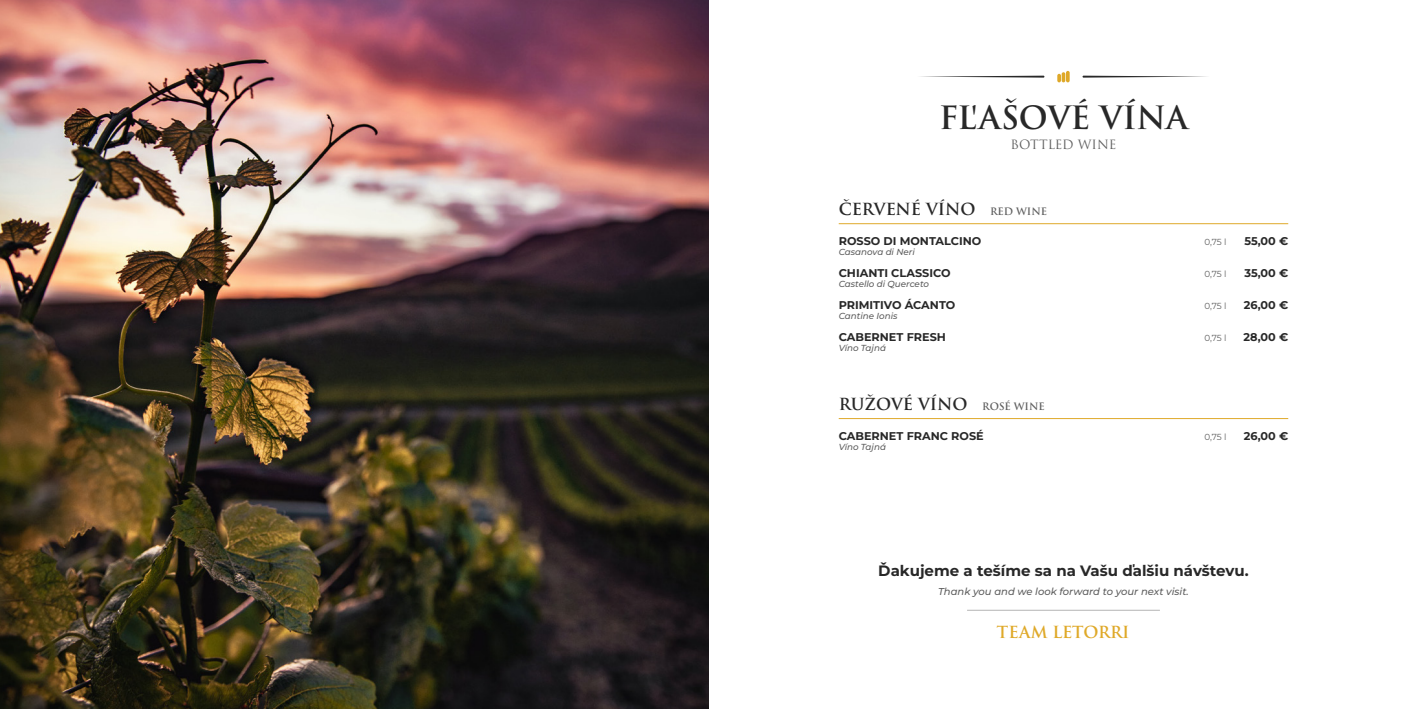
<style>
.page{position:relative;width:1418px;height:709px;background:#fff}
.page>*{position:absolute;margin:0;border:0;box-sizing:border-box;transform-origin:0 0}
.t1{font:600 31.25px "Trajan Pro 3";color:#282828}
.t2{font:600 16.25px "Trajan Pro 3";letter-spacing:-.005em;color:#282828}
.t3{font:600 16.25px "Trajan Pro 3";letter-spacing:-.015em;color:#dfa929}
.t4{font:700 15px "Montserrat";color:#282828}
.t5{font:12.5px "Trajan Pro 3";color:#5f5f5f}
.t6{font:700 11.25px "Montserrat";color:#282828}
.t7{font:italic 500 10px "Montserrat";color:#5f5f5f}
.t8{font:italic 500 8.75px "Montserrat";color:#5f5f5f}
.t9{font:8.75px "Montserrat";letter-spacing:-.02em;color:#5f5f5f}
.s1{font-size:10px;color:#5f5f5f}
</style>
<div class="page">
<img style="left:0;top:0;width:709px;height:709px">
<hr style="left:838px;top:223px;width:450px;height:1px;background:#dfa92a">
<hr style="left:838px;top:418px;width:450px;height:1px;background:#dfa92a">
<hr style="left:967px;top:610px;width:192px;height:1px;background:#b4b4b4">
<svg style="left:920px;top:76px;width:124px;height:2px"></svg>
<svg style="left:1082px;top:76px;width:125px;height:2px"></svg>
<svg style="left:1057px;top:74px;width:3px;height:8px"></svg>
<svg style="left:1061px;top:72px;width:4px;height:10px"></svg>
<svg style="left:1066px;top:71px;width:3px;height:11px"></svg>
<p class="t1" style="left:939px;top:95px;width:250px">FĽAŠOVÉ VÍNA</p>
<p class="t5" style="left:1010px;top:136px;width:108px">BOTTLED WINE</p>
<p class="t2" style="left:838px;top:197px;width:210px">ČERVENÉ VÍNO <span class="s1">RED WINE</span></p>
<p class="t6" style="left:838px;top:233px;width:144px">ROSSO DI MONTALCINO</p>
<p class="t8" style="left:838px;top:246px;width:78px">Casanova di Neri</p>
<p class="t9" style="left:1204px;top:236px;width:24px">0,75 l</p>
<p class="t6" style="left:1244px;top:233px;width:45px">55,00 €</p>
<p class="t6" style="left:838px;top:265px;width:113px">CHIANTI CLASSICO</p>
<p class="t8" style="left:838px;top:278px;width:92px">Castello di Querceto</p>
<p class="t9" style="left:1204px;top:268px;width:24px">0,75 l</p>
<p class="t6" style="left:1244px;top:265px;width:45px">35,00 €</p>
<p class="t6" style="left:838px;top:297px;width:118px">PRIMITIVO ÁCANTO</p>
<p class="t8" style="left:838px;top:310px;width:60px">Cantine Ionis</p>
<p class="t9" style="left:1204px;top:300px;width:24px">0,75 l</p>
<p class="t6" style="left:1243px;top:298px;width:46px">26,00 €</p>
<p class="t6" style="left:838px;top:330px;width:109px">CABERNET FRESH</p>
<p class="t8" style="left:838px;top:342px;width:49px">Víno Tajná</p>
<p class="t9" style="left:1204px;top:332px;width:24px">0,75 l</p>
<p class="t6" style="left:1243px;top:330px;width:46px">28,00 €</p>
<p class="t2" style="left:838px;top:392px;width:208px">RUŽOVÉ VÍNO <span class="s1">ROSÉ WINE</span></p>
<p class="t6" style="left:838px;top:428px;width:146px">CABERNET FRANC ROSÉ</p>
<p class="t8" style="left:838px;top:441px;width:49px">Víno Tajná</p>
<p class="t9" style="left:1204px;top:431px;width:24px">0,75 l</p>
<p class="t6" style="left:1243px;top:428px;width:46px">26,00 €</p>
<p class="t4" style="left:878px;top:560px;width:372px">Ďakujeme a tešíme sa na Vašu ďalšiu návštevu.</p>
<p class="t7" style="left:938px;top:584px;width:252px">Thank you and we look forward to your next visit.</p>
<p class="t3" style="left:996px;top:620px;width:134px">TEAM LETORRI</p>
</div>
